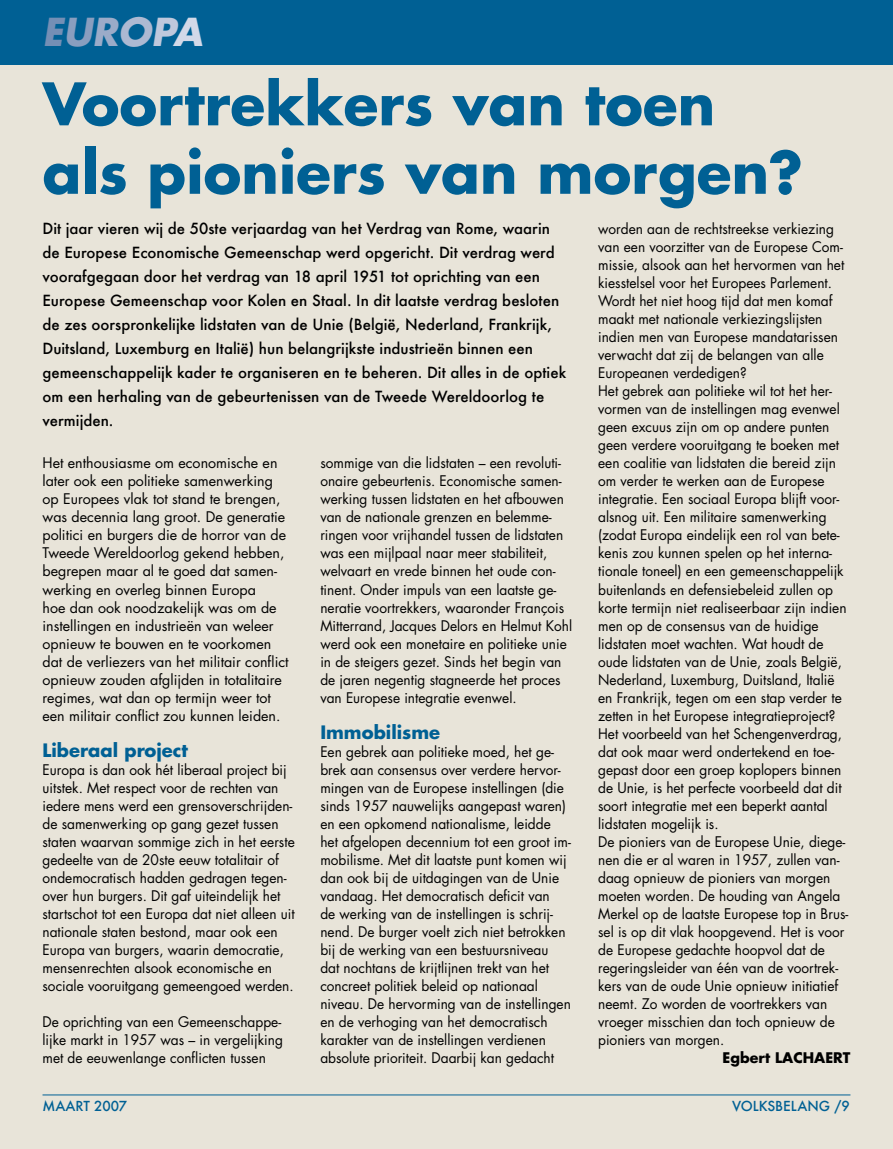
<style>
.page{position:relative;width:893px;height:1149px;background:#fff}
.page>*{position:absolute;margin:0;border:0;box-sizing:border-box;transform-origin:0 0}
.t1{font:700 57px/68.4px "Futura";color:#006094}
.t2{font:italic 700 37.5px "Futura";color:#748fb5}
.t3{font:700 18px "Futura";color:#006094}
.t4{font:500 15px/24px "Futura";color:#000}
.t5{font:14.25px/18px "Futura";color:#000;scale:.96 1}
.t6{font:14.25px/18px "Futura";color:#000}
.t7{font:700 14.25px "Futura";color:#000}
.t8{font:500 13.5px "Futura";color:#006094}
.s1{color:#899ebf}
.s2{color:#9babc8}
.s3{color:#adb9d2}
.s4{color:#bfc8dc}
.s5{color:#d3d9e8}
</style>
<div class="page">
<div style="left:0;top:0;width:893px;height:1148px;background:#e8e4d9"></div>
<hr style="left:43px;top:1094px;width:807px;height:1px;background:#006094">
<div style="left:0;top:0;width:893px;height:65px;background:#006094"></div>
<h2 class="t2" style="left:43px;top:6px;width:161px">E<span class="s1">U</span><span class="s2">R</span><span class="s3">O</span><span class="s4">P</span><span class="s5">A</span></h2>
<h1 class="t1" style="left:43px;top:68px;width:762px">Voortrekkers van toen als pioniers van morgen?</h1>
<p class="t4" style="left:43px;top:216px;width:525px">Dit jaar vieren wij de 50ste verjaardag van het Verdrag van Rome, waarin de Europese Economische Gemeenschap werd opgericht. Dit verdrag werd voorafgegaan door het verdrag van 18 april 1951 tot oprichting van een Europese Gemeenschap voor Kolen en Staal. In dit laatste verdrag besloten de zes oorspronkelijke lidstaten van de Unie (België, Nederland, Frankrijk, Duitsland, Luxemburg en Italië) hun belangrijkste industrieën binnen een gemeenschappelijk kader te organiseren en te beheren. Dit alles in de optiek om een herhaling van de gebeurtenissen van de Tweede Wereldoorlog te vermijden.</p>
<p class="t5" style="left:598px;top:220px;width:262px">worden aan de rechtstreekse verkiezing van een voorzitter van de Europese Com&shy;missie, alsook aan het hervormen van het kiesstelsel voor het Europees Parlement.<br>Wordt het niet hoog tijd dat men komaf maakt met nationale verkiezingslijsten indien men van Europese mandatarissen verwacht dat zij de belangen van alle Europeanen verdedigen?<br>Het gebrek aan politieke wil tot het her&shy;vormen van de instellingen mag evenwel geen excuus zijn om op andere punten geen verdere vooruitgang te boeken met een coalitie van lidstaten die bereid zijn om verder te werken aan de Europese integratie. Een sociaal Europa blijft voor&shy;alsnog uit. Een militaire samenwerking (zodat Europa eindelijk een rol van bete&shy;kenis zou kunnen spelen op het interna&shy;tionale toneel) en een gemeenschappelijk buitenlands en defensiebeleid zullen op korte termijn niet realiseerbaar zijn indien men op de consensus van de huidige lidstaten moet wachten. Wat houdt de oude lidstaten van de Unie, zoals België, Nederland, Luxemburg, Duitsland, Italië en Frankrijk, tegen om een stap verder te zetten in het Europese integratieproject?<br>Het voorbeeld van het Schengenverdrag, dat ook maar werd ondertekend en toe&shy;gepast door een groep koplopers binnen de Unie, is het perfecte voorbeeld dat dit soort integratie met een beperkt aantal lidstaten mogelijk is.<br>De pioniers van de Europese Unie, diege&shy;nen die er al waren in 1957, zullen van&shy;daag opnieuw de pioniers van morgen moeten worden. De houding van Angela Merkel op de laatste Europese top in Brus&shy;sel is op dit vlak hoopgevend. Het is voor de Europese gedachte hoopvol dat de regeringsleider van één van de voortrek&shy;kers van de oude Unie opnieuw initiatief neemt. Zo worden de voortrekkers van vroeger misschien dan toch opnieuw de pioniers van morgen.</p>
<p class="t7" style="left:722px;top:1047px;width:129px">Egbert LACHAERT</p>
<p class="t6" style="left:43px;top:454px;width:248px">Het enthousiasme om economische en later ook een politieke samenwerking op Europees vlak tot stand te brengen, was decennia lang groot. De generatie politici en burgers die de horror van de Tweede Wereldoorlog gekend hebben, begrepen maar al te goed dat samen&shy;werking en overleg binnen Europa<br>hoe dan ook noodzakelijk was om de instellingen en industrieën van weleer opnieuw te bouwen en te voorkomen dat de verliezers van het militair conflict opnieuw zouden afglijden in totalitaire regimes, wat dan op termijn weer tot een militair conflict zou kunnen leiden.</p>
<p class="t3" style="left:43px;top:737px;width:147px">Liberaal project</p>
<p class="t5" style="left:43px;top:760px;width:264px">Europa is dan ook hét liberaal project bij uitstek. Met respect voor de rechten van iedere mens werd een grensoverschrijden&shy;de samenwerking op gang gezet tussen staten waarvan sommige zich in het eerste gedeelte van de 20ste eeuw totalitair of ondemocratisch hadden gedragen tegen&shy;over hun burgers. Dit gaf uiteindelijk het startschot tot een Europa dat niet alleen uit nationale staten bestond, maar ook een Europa van burgers, waarin democratie, mensenrechten alsook economische en sociale vooruitgang gemeengoed werden.</p>
<p class="t5" style="left:43px;top:1012px;width:252px">De oprichting van een Gemeenschappe&shy;lijke markt in 1957 was – in vergelijking met de eeuwenlange conflicten tussen</p>
<p class="t5" style="left:320px;top:454px;width:264px">sommige van die lidstaten – een revoluti&shy;onaire gebeurtenis. Economische samen&shy;werking tussen lidstaten en het afbouwen van de nationale grenzen en belemme&shy;ringen voor vrijhandel tussen de lidstaten was een mijlpaal naar meer stabiliteit, welvaart en vrede binnen het oude con&shy;tinent. Onder impuls van een laatste ge&shy;neratie voortrekkers, waaronder François Mitterrand, Jacques Delors en Helmut Kohl werd ook een monetaire en politieke unie in de steigers gezet. Sinds het begin van de jaren negentig stagneerde het proces van Europese integratie evenwel.</p>
<p class="t3" style="left:320px;top:719px;width:121px">Immobilisme</p>
<p class="t5" style="left:320px;top:742px;width:263px">Een gebrek aan politieke moed, het ge&shy;brek aan consensus over verdere hervor&shy;mingen van de Europese instellingen (die sinds 1957 nauwelijks aangepast waren) en een opkomend nationalisme, leidde het afgelopen decennium tot een groot im&shy;mobilisme. Met dit laatste punt komen wij dan ook bij de uitdagingen van de Unie vandaag. Het democratisch deficit van<br>de werking van de instellingen is schrij&shy;nend. De burger voelt zich niet betrokken bij de werking van een bestuursniveau dat nochtans de krijtlijnen trekt van het concreet politiek beleid op nationaal niveau. De hervorming van de instellingen en de verhoging van het democratisch karakter van de instellingen verdienen absolute prioriteit. Daarbij kan gedacht</p>
<p class="t8" style="left:43px;top:1096px;width:86px">MAART 2007</p>
<p class="t8" style="left:732px;top:1096px;width:119px">VOLKSBELANG /9</p>
</div>
